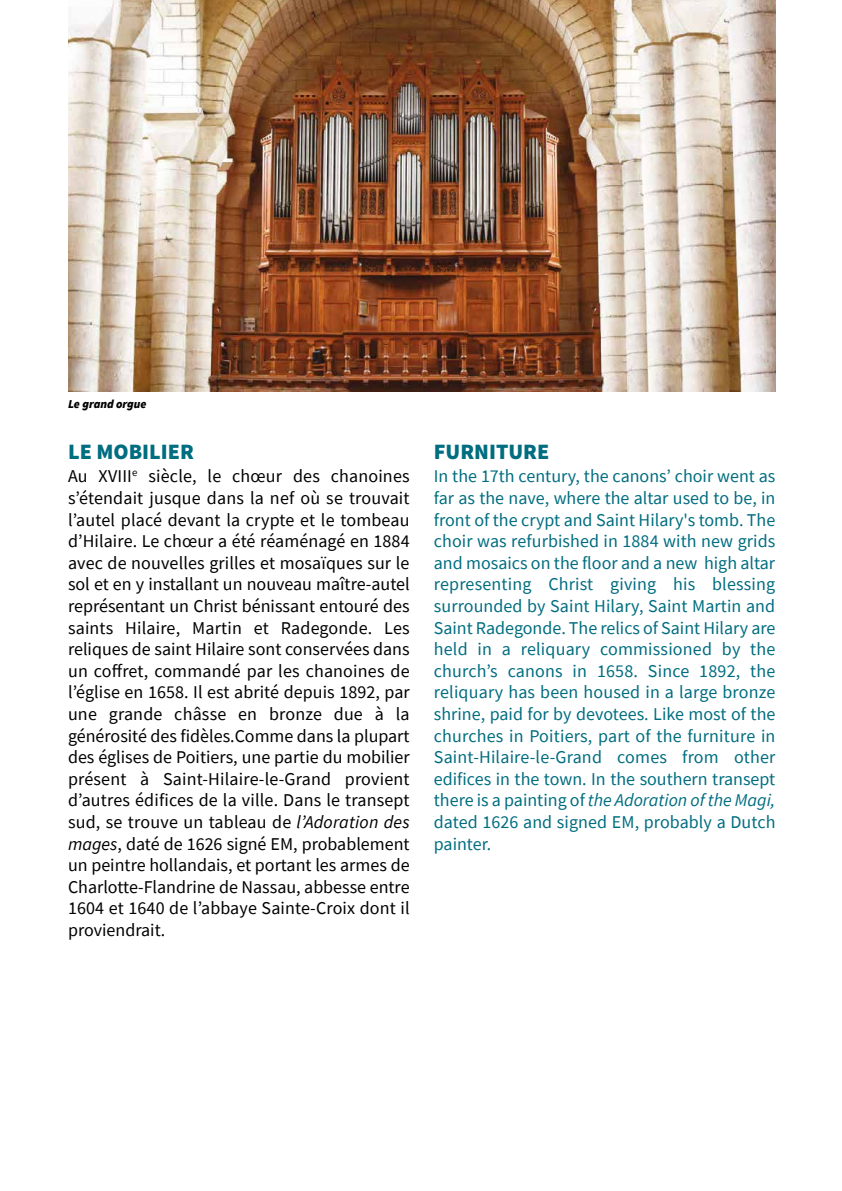
<style>
.page{position:relative;width:842px;height:1191px;background:#fff}
.page>*{position:absolute;margin:0;border:0;box-sizing:border-box;transform-origin:0 0}
.t1{font:900 22px "Source Sans Pro";color:#006d80}
.t2{font:18px/21.6px "Source Sans Pro";letter-spacing:.005em;color:#000;text-align:justify}
.t3{font:18px/21.6px "Source Sans Pro";letter-spacing:.005em;color:#006d80;text-align:justify}
.t4{font:italic 900 12px "Source Sans Pro";color:#000}
.s1{font-style:italic}
</style>
<div class="page">
<img style="left:68px;top:0;width:707px;height:391px">
<p class="t4" style="left:68px;top:396px;width:80px">Le grand orgue</p>
<p class="t1" style="left:68px;top:437px;width:127px">LE MOBILIER</p>
<p class="t2" style="left:68px;top:465px;width:343px">Au XVIII<sup>e</sup> siècle, le chœur des chanoines s’étendait jusque dans la nef où se trouvait l’autel placé devant la crypte et le tombeau d’Hilaire. Le chœur a été réaménagé en 1884 avec de nouvelles grilles et mosaïques sur le sol et en y installant un nouveau maître-autel représentant un Christ bénissant entouré des saints Hilaire, Martin et Radegonde. Les reliques de saint Hilaire sont conservées dans un coffret, commandé par les chanoines de l’église en 1658. Il est abrité depuis 1892, par une grande châsse en bronze due à la générosité des fidèles.Comme dans la plupart des églises de Poitiers, une partie du mobilier présent à Saint-Hilaire-le-Grand provient d’autres édifices de la ville. Dans le transept sud, se trouve un tableau de <span class="s1">l’Adoration des mages</span>, daté de 1626 signé EM, probablement un peintre hollandais, et portant les armes de Charlotte-Flandrine de Nassau, abbesse entre 1604 et 1640 de l’abbaye Sainte-Croix dont il proviendrait.</p>
<p class="t1" style="left:434px;top:437px;width:117px">FURNITURE</p>
<p class="t3" style="left:434px;top:465px;width:343px">In the 17th century, the canons’ choir went as far as the nave, where the altar used to be, in front of the crypt and Saint Hilary's tomb. The choir was refurbished in 1884 with new grids and mosaics on the floor and a new high altar representing Christ giving his blessing surrounded by Saint Hilary, Saint Martin and Saint Radegonde. The relics of Saint Hilary are held in a reliquary commissioned by the church’s canons in 1658. Since 1892, the reliquary has been housed in a large bronze shrine, paid for by devotees. Like most of the churches in Poitiers, part of the furniture in Saint-Hilaire-le-Grand comes from other edifices in the town. In the southern transept there is a painting of <span class="s1">the Adoration of the Magi, </span>dated 1626 and signed EM, probably a Dutch painter.</p>
</div>
